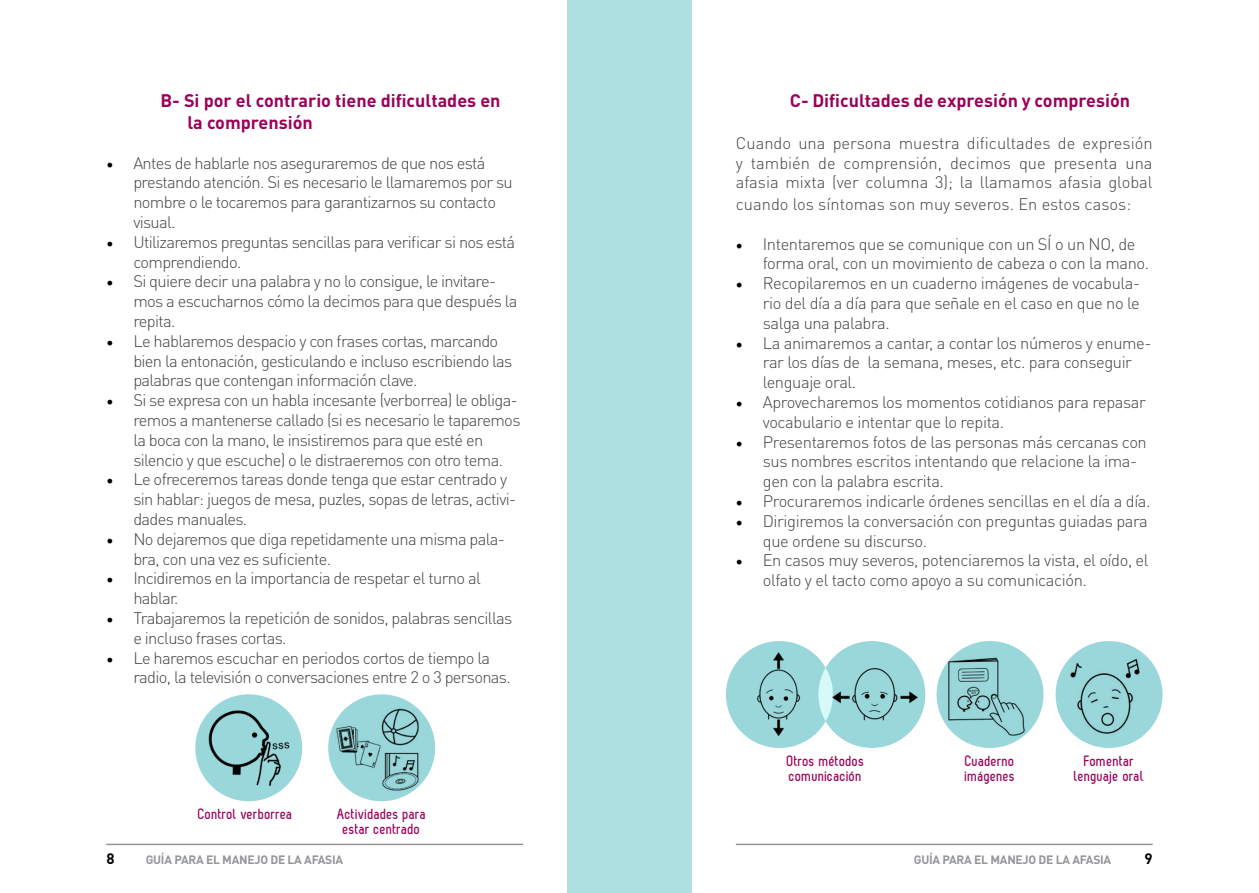
<style>
.page{position:relative;width:1259px;height:893px;background:#fff}
.page>*{position:absolute;margin:0;border:0;box-sizing:border-box;transform-origin:0 0}
.t1{font:700 18px/21.6px "DIN Pro";color:#9c0058}
.t2{font:300 16.5px/19.8px "DIN Pro";letter-spacing:-.04em;color:#414042}
.t3{font:300 16.5px "DIN Pro";color:#414042}
.t4{font:700 15px/15px "Zag";letter-spacing:.01em;color:#9c0058;text-align:center}
.t5{font:700 15px "DIN Pro";color:#000}
.t6{font:700 12px "DIN Pro";letter-spacing:-.02em;color:#939598}
.s1{font-family:"Minion Pro";font-weight:400;font-size:18px;color:#000}
</style>
<div class="page">
<div style="left:629px;top:0;width:63px;height:893px;background:#aedfe1"></div>
<div style="left:567px;top:0;width:62px;height:893px;background:#aedfe1"></div>
<hr style="left:106px;top:844px;width:417px;height:1px;background:#939598">
<hr style="left:736px;top:844px;width:416px;height:1px;background:#939598">
<div style="left:195px;top:694px;width:107px;height:107px;background:#9ad7db;border-radius:50%"></div>
<img style="left:206px;top:705px;width:85px;height:85px">
<div style="left:328px;top:694px;width:107px;height:107px;background:#9ad7db;border-radius:50%"></div>
<img style="left:334px;top:706px;width:87px;height:87px">
<div style="left:936px;top:641px;width:107px;height:107px;background:#9ad7db;border-radius:50%"></div>
<img style="left:946px;top:656px;width:80px;height:81px">
<div style="left:726px;top:641px;width:107px;height:107px;background:#9ad7db;border-radius:50%"></div>
<svg style="left:818px;top:641px;width:107px;height:107px"></svg>
<img style="left:735px;top:651px;width:86px;height:86px">
<img style="left:829px;top:649px;width:91px;height:90px">
<div style="left:1055px;top:641px;width:107px;height:107px;background:#9ad7db;border-radius:50%"></div>
<img style="left:1061px;top:653px;width:87px;height:86px">
<p class="t1" style="left:187px;top:89px;width:315px;text-indent:-27px">B- Si por el contrario tiene dificultades en la comprensión</p>
<p class="t2" style="left:133px;top:152px;width:381px;text-indent:-27px"><span class="s1">•</span> Antes de hablarle nos aseguraremos de que nos está prestando atención. Si es necesario le llamaremos por su nombre o le tocaremos para garantizarnos su contacto visual.</p>
<p class="t2" style="left:133px;top:231px;width:383px;text-indent:-27px"><span class="s1">•</span> Utilizaremos preguntas sencillas para verificar si nos está comprendiendo.</p>
<p class="t2" style="left:133px;top:271px;width:386px;text-indent:-27px"><span class="s1">•</span> Si quiere decir una palabra y no lo consigue, le invitare&shy;mos a escucharnos cómo la decimos para que después la repita.</p>
<p class="t2" style="left:133px;top:330px;width:381px;text-indent:-27px"><span class="s1">•</span> Le hablaremos despacio y con frases cortas, marcando bien la entonación, gesticulando e incluso escribiendo las palabras que contengan información clave.</p>
<p class="t2" style="left:133px;top:390px;width:389px;text-indent:-27px"><span class="s1">•</span> Si se expresa con un habla incesante (verborrea) le obliga&shy;remos a mantenerse callado (si es necesario le taparemos la boca con la mano, le insistiremos para que esté en silencio y que escuche) o le distraeremos con otro tema.</p>
<p class="t2" style="left:133px;top:469px;width:384px;text-indent:-27px"><span class="s1">•</span> Le ofreceremos tareas donde tenga que estar centrado y sin hablar: juegos de mesa, puzles, sopas de letras, activi&shy;dades manuales.</p>
<p class="t2" style="left:133px;top:528px;width:373px;text-indent:-27px"><span class="s1">•</span> No dejaremos que diga repetidamente una misma pala&shy;bra, con una vez es suficiente.</p>
<p class="t2" style="left:133px;top:568px;width:349px;text-indent:-27px"><span class="s1">•</span> Incidiremos en la importancia de respetar el turno al hablar.</p>
<p class="t2" style="left:133px;top:607px;width:380px;text-indent:-27px"><span class="s1">•</span> Trabajaremos la repetición de sonidos, palabras sencillas e incluso frases cortas.</p>
<p class="t2" style="left:133px;top:647px;width:379px;text-indent:-27px"><span class="s1">•</span> Le haremos escuchar en periodos cortos de tiempo la radio, la televisión o conversaciones entre 2 o 3 personas.</p>
<p class="t4" style="left:198px;top:806px;width:96px">Control verborrea</p>
<p class="t4" style="left:337px;top:806px;width:91px">Actividades para estar centrado</p>
<p class="t1" style="left:790px;top:89px;width:342px">C- Dificultades de expresión y compresión</p>
<p class="t2" style="left:736px;top:132px;width:418px;text-align:justify">Cuando una persona muestra dificultades de expresión y también de comprensión, decimos que presenta una afasia mixta (ver columna 3); la llamamos afasia global</p>
<p class="t3" style="left:736px;top:193px;width:397px">cuando los síntomas son muy severos. En estos casos:</p>
<p class="t2" style="left:763px;top:233px;width:388px;text-indent:-27px"><span class="s1">•</span> Intentaremos que se comunique con un SÍ o un NO, de forma oral, con un movimiento de cabeza o con la mano.</p>
<p class="t2" style="left:763px;top:273px;width:379px;text-align:justify;text-indent:-27px"><span class="s1">•</span> Recopilaremos en un cuaderno imágenes de vocabula&shy;rio del día a día para que señale en el caso en que no le salga una palabra.</p>
<p class="t2" style="left:763px;top:332px;width:390px;text-indent:-27px"><span class="s1">•</span> La animaremos a cantar, a contar los números y enume&shy;rar los días de la semana, meses, etc. para conseguir lenguaje oral.</p>
<p class="t2" style="left:763px;top:391px;width:384px;text-indent:-27px"><span class="s1">•</span> Aprovecharemos los momentos cotidianos para repasar vocabulario e intentar que lo repita.</p>
<p class="t2" style="left:763px;top:431px;width:385px;text-indent:-27px"><span class="s1">•</span> Presentaremos fotos de las personas más cercanas con sus nombres escritos intentando que relacione la ima&shy;gen con la palabra escrita.</p>
<p class="t2" style="left:736px;top:490px;width:416px"><span class="s1">•</span> Procuraremos indicarle órdenes sencillas en el día a día.</p>
<p class="t2" style="left:763px;top:510px;width:386px;text-indent:-27px"><span class="s1">•</span> Dirigiremos la conversación con preguntas guiadas para que ordene su discurso.</p>
<p class="t2" style="left:763px;top:550px;width:387px;text-indent:-27px"><span class="s1">•</span> En casos muy severos, potenciaremos la vista, el oído, el olfato y el tacto como apoyo a su comunicación.</p>
<p class="t4" style="left:965px;top:754px;width:52px;text-align:left">Cuaderno imágenes</p>
<p class="t4" style="left:787px;top:754px;width:79px;text-align:left">Otros métodos comunicación</p>
<p class="t4" style="left:1074px;top:754px;width:71px">Fomentar lenguaje oral</p>
<p class="t5" style="left:106px;top:849px;width:10px">8</p>
<p class="t6" style="left:146px;top:852px;width:199px">GUÍA PARA EL MANEJO DE LA AFASIA</p>
<p class="t6" style="left:914px;top:852px;width:199px">GUÍA PARA EL MANEJO DE LA AFASIA</p>
<p class="t5" style="left:1144px;top:849px;width:10px">9</p>
</div>
